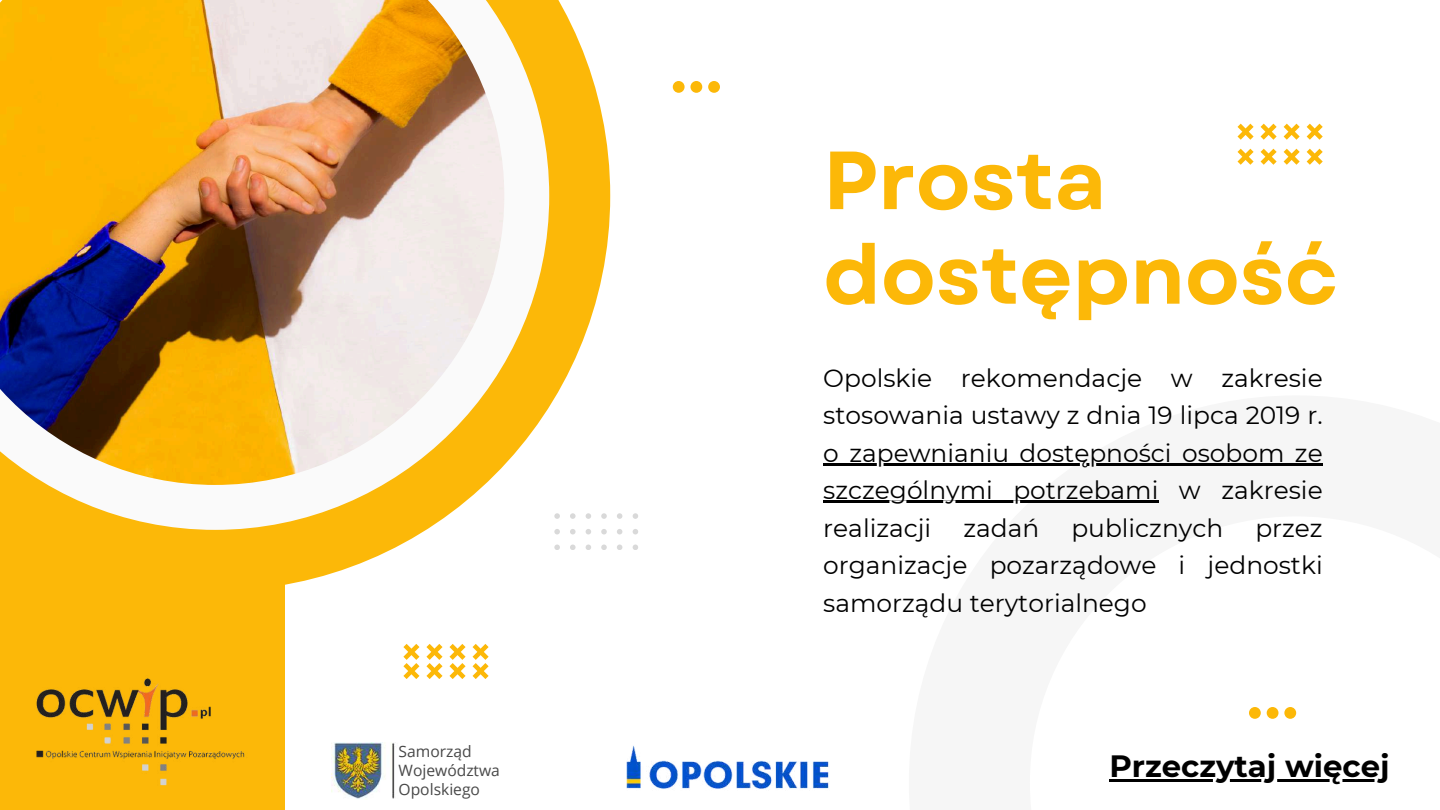
<style>
.page{position:relative;width:1440px;height:810px;background:#fff}
.page>*{position:absolute;margin:0;border:0;box-sizing:border-box;transform-origin:0 0}
.t1{font:700 82.2px/94.6px "Garet";color:#fcb808}
.t2{font:700 30.8px "Montserrat";color:#000}
.t3{font:24.9px/37.5px "Montserrat";color:#000;text-align:justify}
.t4{font:15.6px/18.9px "Open Sans";color:#484848}
</style>
<div class="page">
<svg style="left:285px;top:0;width:325px;height:585px"></svg>
<div style="left:0;top:271px;width:285px;height:539px;background:#fcb808"></div>
<svg style="left:48px;top:0;width:501px;height:530px"></svg>
<img style="left:0;top:0;width:504px;height:485px">
<hr style="left:823px;top:463px;width:500px;height:2px;background:#000">
<hr style="left:823px;top:501px;width:335px;height:2px;background:#000">
<svg style="left:1238px;top:124px;width:85px;height:15px"></svg>
<svg style="left:1238px;top:149px;width:85px;height:15px"></svg>
<svg style="left:403px;top:644px;width:86px;height:35px"></svg>
<svg style="left:617px;top:513px;width:5px;height:6px"></svg>
<svg style="left:633px;top:513px;width:5px;height:6px"></svg>
<svg style="left:601px;top:513px;width:6px;height:6px"></svg>
<svg style="left:586px;top:513px;width:5px;height:6px"></svg>
<svg style="left:617px;top:529px;width:5px;height:5px"></svg>
<svg style="left:633px;top:529px;width:5px;height:5px"></svg>
<svg style="left:601px;top:529px;width:6px;height:5px"></svg>
<svg style="left:586px;top:529px;width:5px;height:5px"></svg>
<svg style="left:617px;top:545px;width:5px;height:5px"></svg>
<svg style="left:633px;top:545px;width:5px;height:5px"></svg>
<svg style="left:601px;top:545px;width:6px;height:5px"></svg>
<svg style="left:586px;top:545px;width:5px;height:5px"></svg>
<svg style="left:570px;top:513px;width:6px;height:6px"></svg>
<svg style="left:554px;top:513px;width:6px;height:6px"></svg>
<svg style="left:570px;top:529px;width:6px;height:5px"></svg>
<svg style="left:554px;top:529px;width:6px;height:5px"></svg>
<svg style="left:570px;top:545px;width:6px;height:5px"></svg>
<svg style="left:554px;top:545px;width:6px;height:5px"></svg>
<svg style="left:673px;top:81px;width:47px;height:12px"></svg>
<svg style="left:1249px;top:707px;width:47px;height:12px"></svg>
<img style="left:331px;top:743px;width:64px;height:56px">
<img style="left:36px;top:678px;width:209px;height:108px">
<img style="left:626px;top:745px;width:203px;height:44px">
<hr style="left:1109px;top:779px;width:281px;height:2px;background:#000">
<h1 class="t1" style="left:823px;top:133px;width:516px">Prosta dostępność</h1>
<p class="t3" style="left:823px;top:359px;width:501px">Opolskie rekomendacje w zakresie stosowania ustawy z dnia 19 lipca 2019 r. o zapewnianiu dostępności osobom ze szczególnymi potrzebami w zakresie realizacji</p>
<p class="t3" style="left:963px;top:509px;width:77px">zadań</p>
<p class="t3" style="left:1071px;top:509px;width:153px">publicznych</p>
<p class="t3" style="left:823px;top:509px;width:501px;text-indent:432px">przez organizacje pozarządowe i jednostki samorządu terytorialnego</p>
<p class="t4" style="left:399px;top:742px;width:103px">Samorząd<br>Województwa<br>Opolskiego</p>
<p class="t2" style="left:1109px;top:747px;width:282px">Przeczytaj więcej</p>
</div>
